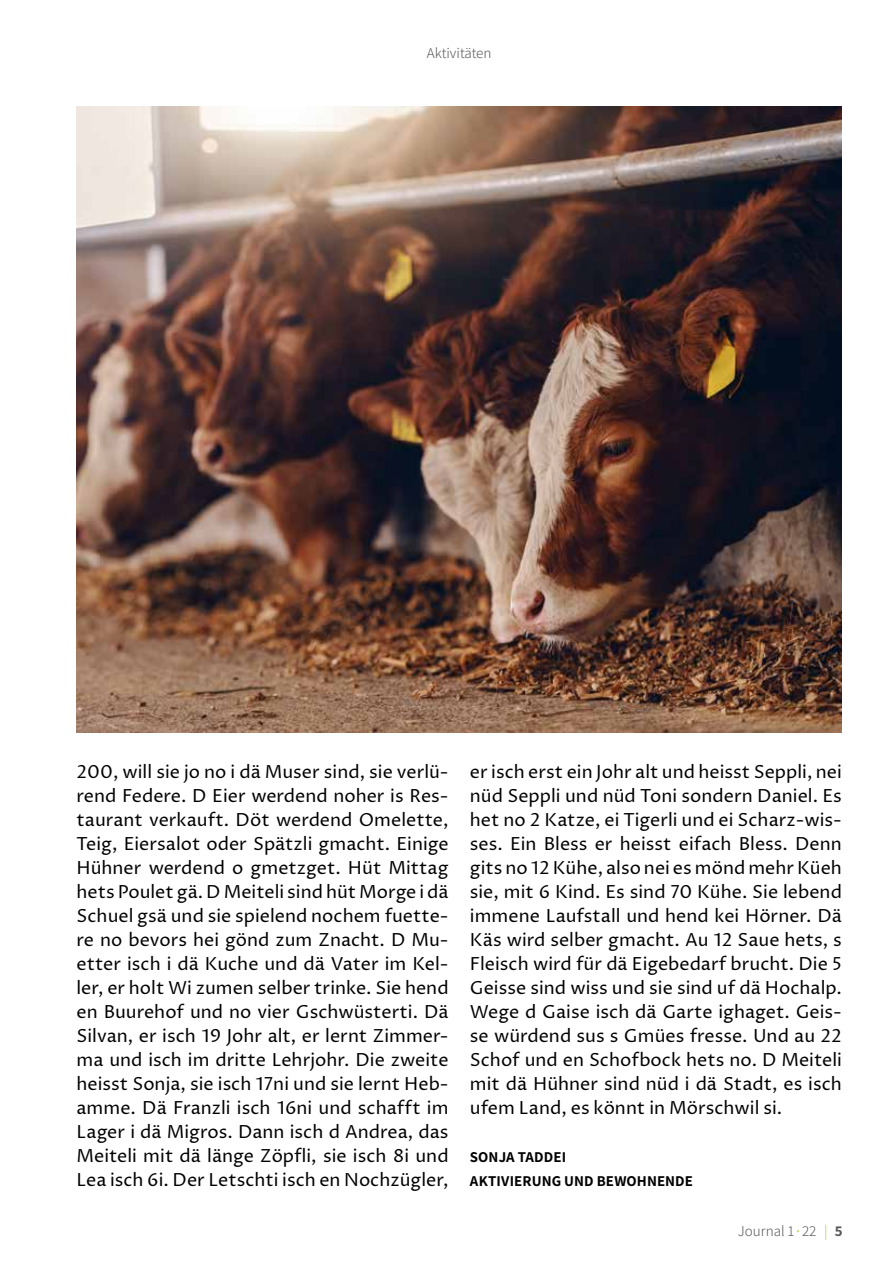
<style>
.page{position:relative;width:893px;height:1263px;background:#fff}
.page>*{position:absolute;margin:0;border:0;box-sizing:border-box;transform-origin:0 0}
.t1{font:18px/24px "Proza Libre";color:#000;text-align:justify}
.t2{font:700 15px/24px "Assistant";letter-spacing:.005em;color:#000}
.t3{font:300 15px "Assistant";color:#575756}
.s1{font-weight:600;color:#c7d75b}
.s2{color:#b7ce23}
.s3{font-weight:700}
</style>
<div class="page">
<img style="left:77px;top:106px;width:765px;height:627px">
<p class="t3" style="left:427px;top:43px;width:66px">Aktivitäten</p>
<p class="t1" style="left:77px;top:760px;width:374px">200, will sie jo no i dä Muser sind, sie verlü&shy;rend Federe. D Eier werdend noher is Res&shy;taurant verkauft. Döt werdend Omelette, Teig, Eiersalot oder Spätzli gmacht. Einige Hühner werdend o gmetzget. Hüt Mittag hets Poulet gä. D Meiteli sind hüt Morge i dä Schuel gsä und sie spielend nochem fuette&shy;re no bevors hei gönd zum Znacht. D Mu&shy;etter isch i dä Kuche und dä Vater im Kel&shy;ler, er holt Wi zumen selber trinke. Sie hend en Buurehof und no vier Gschwüsterti. Dä Silvan, er isch 19 Johr alt, er lernt Zimmer&shy;ma und isch im dritte Lehrjohr. Die zweite heisst Sonja, sie isch 17ni und sie lernt Heb&shy;amme. Dä Franzli isch 16ni und schafft im Lager i dä Migros. Dann isch d Andrea, das Meiteli mit dä länge Zöpfli, sie isch 8i und Lea isch 6i. Der Letschti isch en Nochzügler,</p>
<p class="t1" style="left:470px;top:760px;width:374px">er isch erst ein Johr alt und heisst Seppli, nei nüd Seppli und nüd Toni sondern Daniel. Es het no 2 Katze, ei Tigerli und ei Scharz-wis&shy;ses. Ein Bless er heisst eifach Bless. Denn gits no 12 Kühe, also nei es mönd mehr Küeh sie, mit 6 Kind. Es sind 70 Kühe. Sie lebend immene Laufstall und hend kei Hörner. Dä Käs wird selber gmacht. Au 12 Saue hets, s Fleisch wird für dä Eigebedarf brucht. Die 5<br>Geisse sind wiss und sie sind uf dä Hochalp.<br>Wege d Gaise isch dä Garte ighaget. Geis&shy;se würdend sus s Gmües fresse. Und au 22<br>Schof und en Schofbock hets no. D Meiteli mit dä Hühner sind nüd i dä Stadt, es isch ufem Land, es könnt in Mörschwil si.</p>
<p class="t2" style="left:470px;top:1145px;width:225px">SONJA TADDEI<br>AKTIVIERUNG UND BEWOHNENDE</p>
<p class="t3" style="left:738px;top:1220px;width:106px">Journal 1 <span class="s1">·</span> 22 <span class="s2">|</span> <span class="s3">5</span></p>
</div>
